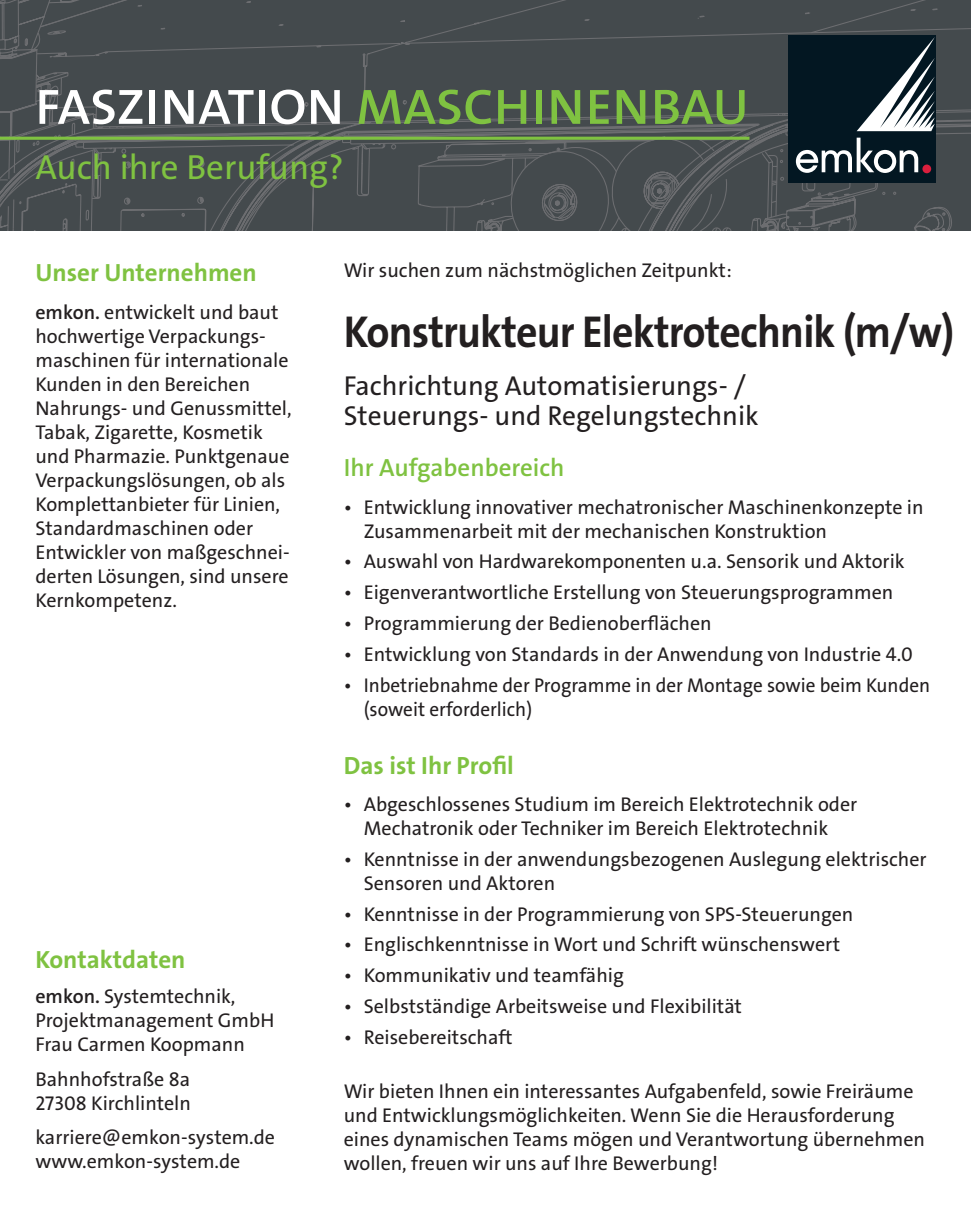
<style>
.page{position:relative;width:971px;height:1205px;background:#fff}
.page>*{position:absolute;margin:0;border:0;box-sizing:border-box;transform-origin:0 0}
.t1{font:50px "The Sans LP6 Se Bld";letter-spacing:.01em;color:#7fc241;scale:1.05 1}
.t2{font:45px "The Sans LP7 Bld";letter-spacing:-.02em;color:#231f20;scale:.93 1}
.t3{font:35px "The Sans LP5 Plain";color:#7fc241}
.t4{font:27.5px/30px "The Sans LP5 Plain";color:#231f20}
.t5{font:25px "The Sans LP7 Bld";color:#7fc241}
.t6{font:25px "The Sans LP6 Se Bld";color:#7fc241}
.t7{font:20px/24px "The Sans LP5 Plain";color:#231f20}
.t8{font:20px/23.8px "The Sans LP5 Plain";color:#231f20;scale:.96 1}
.s1{color:#fff}
.s2{font-family:"The Sans LP6 Se Bld"}
</style>
<div class="page">
<svg style="left:0;top:0;width:971px;height:230px;background:#454b4f"></svg>
<hr style="left:0;top:137px;width:749px;height:3px;background:#7fc241">
<p class="t1" style="left:35px;top:75px;width:681px"><span class="s1">FASZINATION</span> MASCHINENBAU</p>
<p class="t3" style="left:35px;top:145px;width:310px">Auch ihre Berufung?</p>
<p class="t5" style="left:35px;top:256px;width:223px">Unser Unternehmen</p>
<p class="t7" style="left:35px;top:300px;width:258px"><span class="s2">emkon.</span> entwickelt und baut hochwertige Verpackungs&shy;maschinen für internationale<br>Kunden in den Bereichen<br>Nahrungs- und Genussmittel,<br>Tabak, Zigarette, Kosmetik und Pharmazie. Punktgenaue<br>Verpackungslösungen, ob als<br>Komplettanbieter für Linien,<br>Standardmaschinen oder<br>Entwickler von maßgeschnei&shy;derten Lösungen, sind unsere<br>Kernkompetenz.</p>
<p class="t5" style="left:35px;top:944px;width:152px">Kontaktdaten</p>
<p class="t7" style="left:35px;top:984px;width:240px"><span class="s2">emkon.</span> Systemtechnik,<br>Projektmanagement GmbH<br>Frau Carmen Koopmann</p>
<p class="t7" style="left:35px;top:1067px;width:157px">Bahnhofstraße 8a<br>27308 Kirchlinteln</p>
<p class="t7" style="left:35px;top:1125px;width:241px">karriere@emkon-system.de www.emkon-system.de</p>
<p class="t7" style="left:344px;top:258px;width:389px">Wir suchen zum nächstmöglichen Zeitpunkt:</p>
<p class="t2" style="left:344px;top:303px;width:658px">Konstrukteur Elektrotechnik (m/w)</p>
<p class="t4" style="left:344px;top:371px;width:416px">Fachrichtung Automatisierungs- /<br>Steuerungs- und Regelungstechnik</p>
<p class="t6" style="left:344px;top:451px;width:222px">Ihr Aufgabenbereich</p>
<p class="t7" style="left:364px;top:495px;width:561px;text-indent:-20px">• Entwicklung innovativer mechatronischer Maschinenkonzepte in<br>Zusammenarbeit mit der mechanischen Konstruktion</p>
<p class="t7" style="left:344px;top:550px;width:563px">• Auswahl von Hardwarekomponenten u.a. Sensorik und Aktorik</p>
<p class="t7" style="left:344px;top:581px;width:551px">• Eigenverantwortliche Erstellung von Steuerungsprogrammen</p>
<p class="t7" style="left:344px;top:611px;width:369px">• Programmierung der Bedienoberflächen</p>
<p class="t7" style="left:344px;top:642px;width:570px">• Entwicklung von Standards in der Anwendung von Industrie 4.0</p>
<p class="t8" style="left:364px;top:673px;width:591px;text-indent:-20px">• Inbetriebnahme der Programme in der Montage sowie beim Kunden (soweit erforderlich)</p>
<p class="t5" style="left:344px;top:749px;width:172px">Das ist Ihr Profil</p>
<p class="t7" style="left:344px;top:793px;width:515px;text-align:center">• Abgeschlossenes Studium im Bereich Elektrotechnik oder<br>Mechatronik oder Techniker im Bereich Elektrotechnik</p>
<p class="t7" style="left:364px;top:847px;width:564px;text-indent:-20px">• Kenntnisse in der anwendungsbezogenen Auslegung elektrischer<br>Sensoren und Aktoren</p>
<p class="t7" style="left:344px;top:902px;width:511px">• Kenntnisse in der Programmierung von SPS-Steuerungen</p>
<p class="t7" style="left:344px;top:933px;width:498px">• Englischkenntnisse in Wort und Schrift wünschenswert</p>
<p class="t7" style="left:344px;top:963px;width:282px">• Kommunikativ und teamfähig</p>
<p class="t7" style="left:344px;top:994px;width:400px">• Selbstständige Arbeitsweise und Flexibilität</p>
<p class="t7" style="left:344px;top:1025px;width:170px">• Reisebereitschaft</p>
<p class="t7" style="left:344px;top:1079px;width:583px">Wir bieten Ihnen ein interessantes Aufgabenfeld, sowie Freiräume und Entwicklungsmöglichkeiten. Wenn Sie die Herausforderung eines dynamischen Teams mögen und Verantwortung übernehmen wollen, freuen wir uns auf Ihre Bewerbung!</p>
</div>
